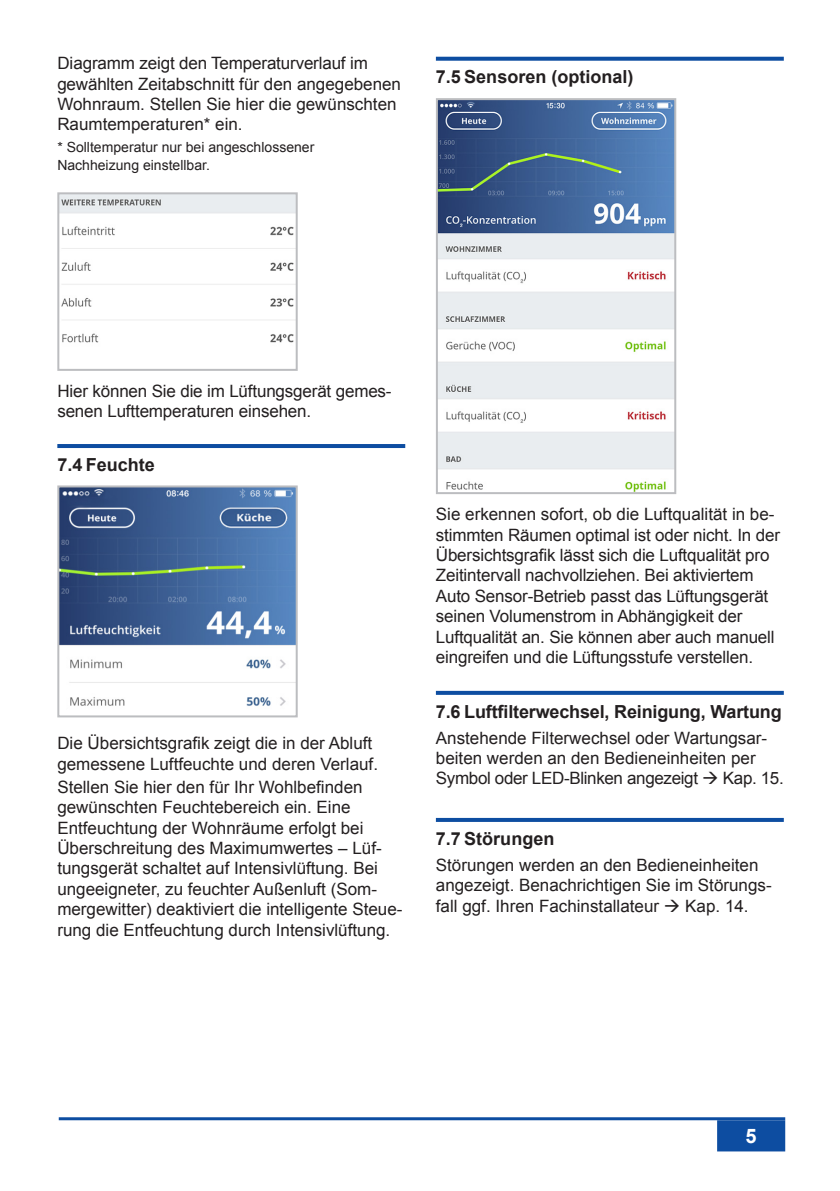
<style>
.page{position:relative;width:840px;height:1191px;background:#fff}
.page>*{position:absolute;margin:0;border:0;box-sizing:border-box;transform-origin:0 0}
.t1{font:700 20px "Arial";color:#fff}
.t2{font:700 18px "Arial";letter-spacing:-.005em;color:#231f20}
.t3{font:17px/20.4px "Arial";color:#231f20}
.t4{font:14px/18.4px "Arial";color:#231f20}
</style>
<div class="page">
<hr style="left:59px;top:1117px;width:725px;height:3px;background:#0d4da1">
<div style="left:717px;top:1121px;width:66px;height:29px;background:#0d4da1"></div>
<div style="left:716px;top:1120px;width:68px;height:31px;border:2px solid #0d4da1"></div>
<hr style="left:57px;top:444px;width:348px;height:4px;background:#0d4da1">
<img style="left:60px;top:195px;width:234px;height:148px">
<div style="left:57px;top:192px;width:240px;height:179px;border:2px solid #bcbdc0"></div>
<img style="left:60px;top:488px;width:234px;height:218px">
<div style="left:57px;top:485px;width:240px;height:232px;border:2px solid #bcbdc0"></div>
<svg style="left:435px;top:57px;width:348px;height:4px"></svg>
<svg style="left:435px;top:691px;width:348px;height:4px"></svg>
<svg style="left:435px;top:818px;width:348px;height:4px"></svg>
<img style="left:438px;top:101px;width:235px;height:390px">
<div style="left:435px;top:98px;width:241px;height:396px;border:2px solid #bcbdc0"></div>
<p class="t3" style="left:57px;top:53px;width:345px">Diagramm zeigt den Temperaturverlauf im gewählten Zeitabschnitt für den angegebenen Wohnraum. Stellen Sie hier die gewünschten Raumtemperaturen* ein.</p>
<p class="t4" style="left:57px;top:138px;width:258px">* Solltemperatur nur bei angeschlossener<br>Nachheizung einstellbar.</p>
<p class="t2" style="left:435px;top:65px;width:199px">7.5 Sensoren (optional)</p>
<p class="t3" style="left:57px;top:381px;width:335px">Hier können Sie die im Lüftungsgerät gemes&shy;senen Lufttemperaturen einsehen.</p>
<p class="t2" style="left:57px;top:452px;width:99px">7.4 Feuchte</p>
<p class="t3" style="left:57px;top:733px;width:322px">Die Übersichtsgrafik zeigt die in der Abluft gemessene Luftfeuchte und deren Verlauf.</p>
<p class="t3" style="left:57px;top:777px;width:346px">Stellen Sie hier den für Ihr Wohlbefinden gewünschten Feuchtebereich ein. Eine Entfeuchtung der Wohnräume erfolgt bei Überschreitung des Maximumwertes ‒ Lüf&shy;tungsgerät schaltet auf Intensivlüftung. Bei ungeeigneter, zu feuchter Außenluft (Som&shy;mergewitter) deaktiviert die intelligente Steue&shy;rung die Entfeuchtung durch Intensivlüftung.</p>
<p class="t3" style="left:435px;top:504px;width:345px">Sie erkennen sofort, ob die Luftqualität in be&shy;stimmten Räumen optimal ist oder nicht. In der Übersichtsgrafik lässt sich die Luftqualität pro Zeitintervall nachvollziehen. Bei aktiviertem Auto Sensor-Betrieb passt das Lüftungsgerät seinen Volumenstrom in Abhängigkeit der Luftqualität an. Sie können aber auch manuell eingreifen und die Lüftungsstufe verstellen.</p>
<p class="t2" style="left:435px;top:699px;width:347px">7.6 Luftfilterwechsel, Reinigung, Wartung</p>
<p class="t3" style="left:435px;top:727px;width:349px">Anstehende Filterwechsel oder Wartungsar&shy;beiten werden an den Bedieneinheiten per<br>Symbol oder LED-Blinken angezeigt → Kap. 15.</p>
<p class="t2" style="left:435px;top:826px;width:120px">7.7 Störungen</p>
<p class="t3" style="left:435px;top:854px;width:337px">Störungen werden an den Bedieneinheiten angezeigt. Benachrichtigen Sie im Störungs&shy;fall ggf. Ihren Fachinstallateur → Kap. 14.</p>
<p class="t1" style="left:745px;top:1122px;width:13px">5</p>
</div>
